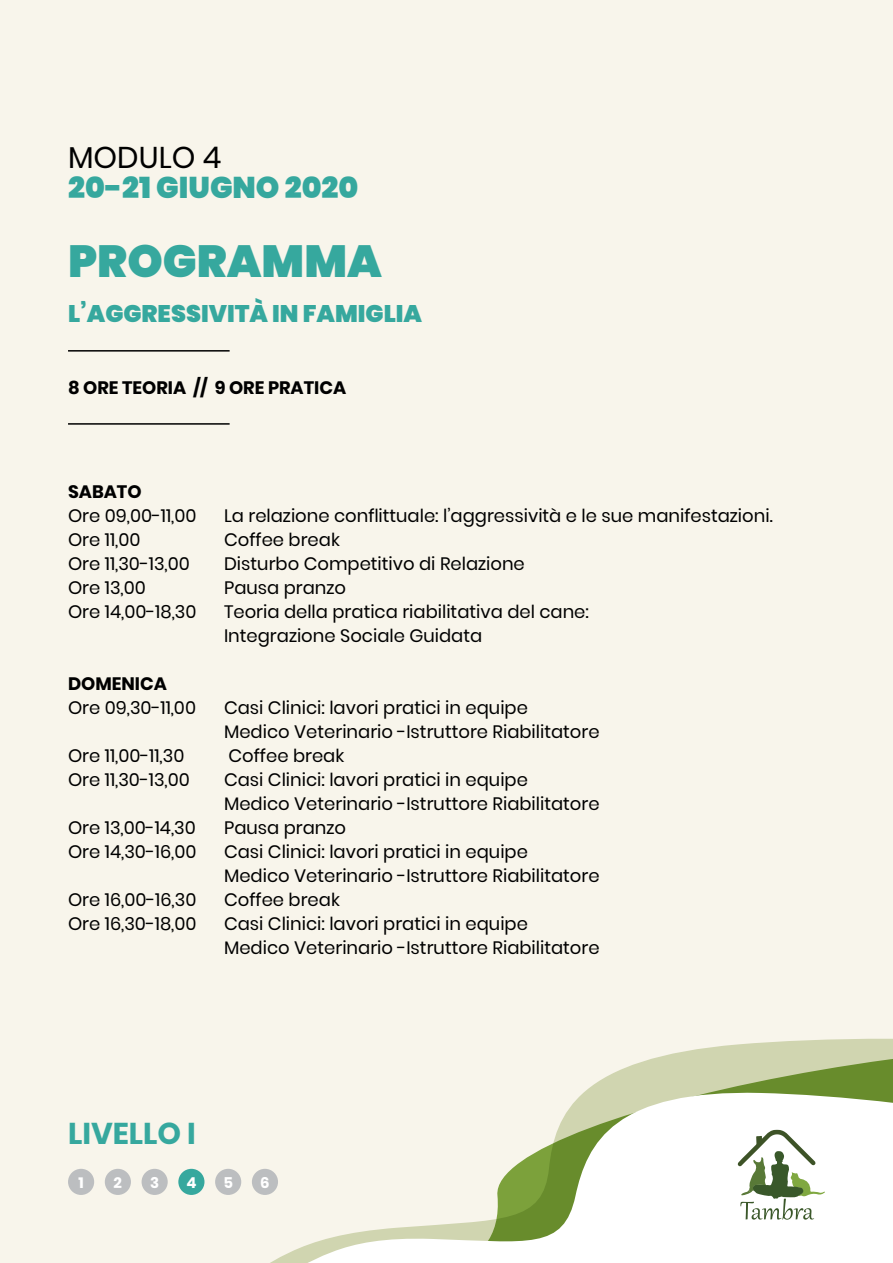
<style>
.page{position:relative;width:893px;height:1263px;background:#f8f5eb}
.page>*{position:absolute;margin:0;border:0;box-sizing:border-box;transform-origin:0 0}
.t1{font:900 45px "Poppins";color:#36a89e}
.t2{font:900 30px "Poppins";color:#36a89e}
.t3{font:700 30px "Poppins";color:#36a89e}
.t4{font:30px "Poppins";color:#000}
.t5{font:900 24px "Poppins";color:#36a89e}
.t6{font:18px/24px "Poppins";color:#000}
.t7{font:700 18px "Poppins";color:#000}
.t8{font:700 15px "Poppins";color:#fff}
</style>
<div class="page">
<svg style="left:68px;top:1038px;width:825px;height:157px"></svg>
<svg style="left:87px;top:1089px;width:806px;height:174px"></svg>
<svg style="left:738px;top:1130px;width:87px;height:90px;background:#c7d0c0"></svg>
<hr style="left:68px;top:350px;width:162px;height:2px;background:#000">
<hr style="left:68px;top:423px;width:162px;height:2px;background:#000">
<div style="left:68px;top:1169px;width:26px;height:26px;background:#bcbec0;border-radius:50%"></div>
<div style="left:105px;top:1169px;width:26px;height:26px;background:#bcbec0;border-radius:50%"></div>
<div style="left:142px;top:1169px;width:26px;height:26px;background:#bcbec0;border-radius:50%"></div>
<div style="left:178px;top:1169px;width:26px;height:26px;background:#36a89e;border-radius:50%"></div>
<div style="left:215px;top:1169px;width:26px;height:26px;background:#bcbec0;border-radius:50%"></div>
<div style="left:252px;top:1169px;width:26px;height:26px;background:#bcbec0;border-radius:50%"></div>
<h2 class="t4" style="left:68px;top:140px;width:155px">MODULO 4</h2>
<h2 class="t2" style="left:68px;top:170px;width:292px">20-21 GIUGNO 2020</h2>
<h1 class="t1" style="left:68px;top:235px;width:315px">PROGRAMMA</h1>
<h3 class="t5" style="left:68px;top:299px;width:356px">L’AGGRESSIVITÀ IN FAMIGLIA</h3>
<p class="t7" style="left:68px;top:377px;width:280px">8 ORE TEORIA // 9 ORE PRATICA</p>
<p class="t7" style="left:68px;top:482px;width:75px">SABATO</p>
<p class="t6" style="left:68px;top:504px;width:130px">Ore 09,00-11,00</p>
<p class="t6" style="left:224px;top:504px;width:550px">La relazione conflittuale: l’aggressività e le sue manifestazioni.</p>
<p class="t6" style="left:68px;top:528px;width:74px">Ore 11,00</p>
<p class="t6" style="left:224px;top:528px;width:117px">Coffee break</p>
<p class="t6" style="left:68px;top:552px;width:123px">Ore 11,30-13,00</p>
<p class="t6" style="left:224px;top:552px;width:302px">Disturbo Competitivo di Relazione</p>
<p class="t6" style="left:68px;top:576px;width:79px">Ore 13,00</p>
<p class="t6" style="left:224px;top:576px;width:124px">Pausa pranzo</p>
<p class="t6" style="left:68px;top:600px;width:130px">Ore 14,00-18,30</p>
<p class="t6" style="left:224px;top:600px;width:366px">Teoria della pratica riabilitativa del cane:<br>Integrazione Sociale Guidata</p>
<p class="t7" style="left:68px;top:674px;width:100px">DOMENICA</p>
<p class="t6" style="left:68px;top:696px;width:130px">Ore 09,30-11,00</p>
<p class="t6" style="left:224px;top:696px;width:377px">Casi Clinici: lavori pratici in equipe<br>Medico Veterinario -Istruttore Riabilitatore</p>
<p class="t6" style="left:68px;top:744px;width:118px">Ore 11,00-11,30</p>
<p class="t6" style="left:228px;top:744px;width:117px">Coffee break</p>
<p class="t6" style="left:68px;top:768px;width:123px">Ore 11,30-13,00</p>
<p class="t6" style="left:224px;top:768px;width:377px">Casi Clinici: lavori pratici in equipe<br>Medico Veterinario -Istruttore Riabilitatore</p>
<p class="t6" style="left:68px;top:816px;width:129px">Ore 13,00-14,30</p>
<p class="t6" style="left:224px;top:816px;width:124px">Pausa pranzo</p>
<p class="t6" style="left:68px;top:840px;width:130px">Ore 14,30-16,00</p>
<p class="t6" style="left:224px;top:840px;width:377px">Casi Clinici: lavori pratici in equipe<br>Medico Veterinario -Istruttore Riabilitatore</p>
<p class="t6" style="left:68px;top:888px;width:130px">Ore 16,00-16,30</p>
<p class="t6" style="left:224px;top:888px;width:117px">Coffee break</p>
<p class="t6" style="left:68px;top:912px;width:130px">Ore 16,30-18,00</p>
<p class="t6" style="left:224px;top:912px;width:377px">Casi Clinici: lavori pratici in equipe<br>Medico Veterinario -Istruttore Riabilitatore</p>
<h2 class="t3" style="left:68px;top:1116px;width:129px">LIVELLO I</h2>
<p class="t8" style="left:78px;top:1174px;width:7px">1</p>
<p class="t8" style="left:114px;top:1174px;width:10px">2</p>
<p class="t8" style="left:150px;top:1174px;width:11px">3</p>
<p class="t8" style="left:186px;top:1174px;width:12px">4</p>
<p class="t8" style="left:223px;top:1174px;width:11px">5</p>
<p class="t8" style="left:260px;top:1174px;width:11px">6</p>
</div>
